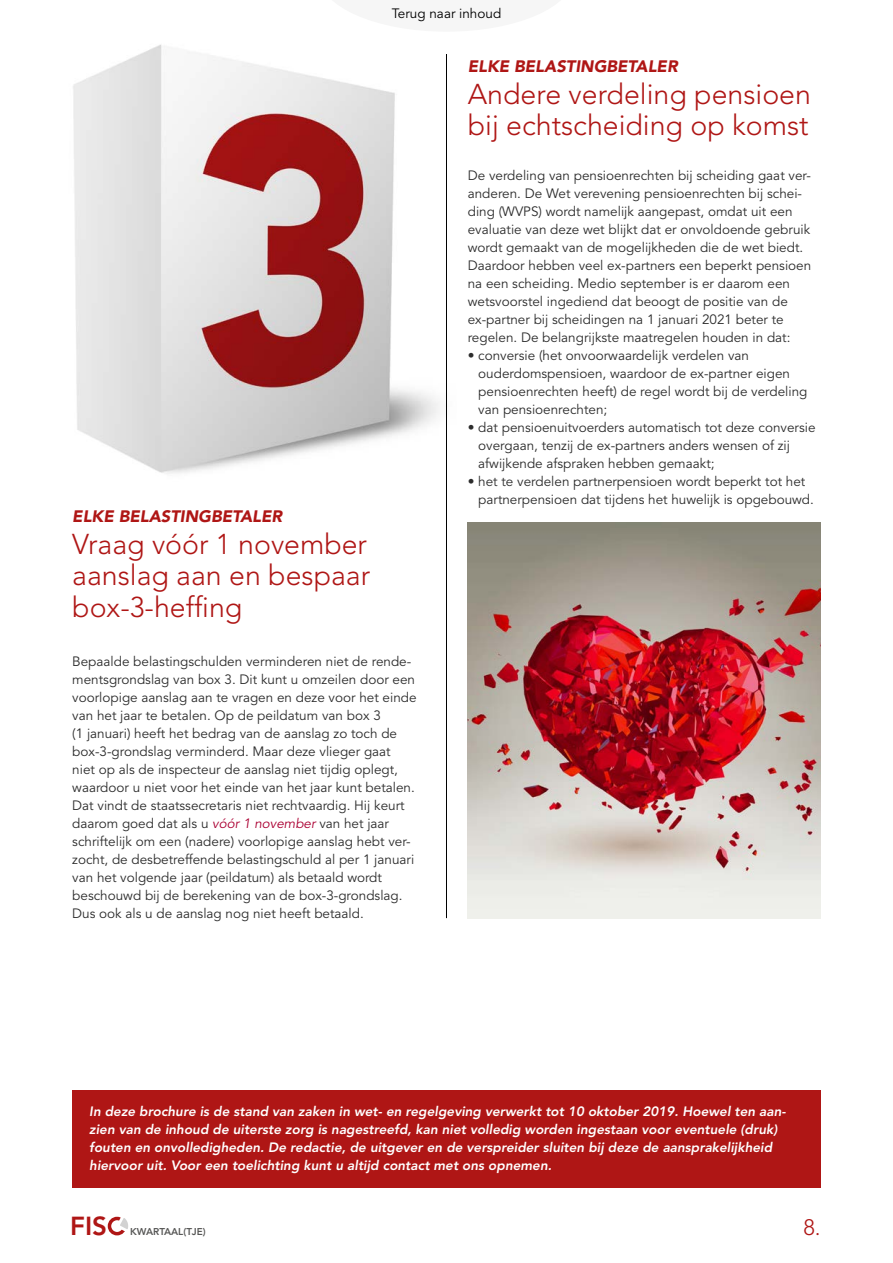
<style>
.page{position:relative;width:893px;height:1263px;background:#fff}
.page>*{position:absolute;margin:0;border:0;box-sizing:border-box;transform-origin:0 0}
.t1{font:300 28.5px/31.5px "Avenir LT";color:#af1615;text-align:justify}
.t2{font:800 25.95px "Avenir LT";color:#af1615}
.t3{font:300 22.2px "Avenir LT";color:#af1615}
.t4{font:italic 900 16.5px "Avenir LT";color:#af1615}
.t5{font:13.5px/18px "Avenir LT";color:#2c2c2c}
.t6{font:italic 800 13.5px/18px "Avenir LT";color:#fff}
.t7{font:13.5px "Avenir LT";color:#000}
.t8{font:800 9.9px "Avenir LT";color:#575756}
.s1{font-style:italic;color:#ab0033}
</style>
<div class="page">
<div style="left:108px;top:1217px;width:18px;height:18px;border:3px solid #af1615;border-radius:50%"></div>
<svg style="left:114px;top:1216px;width:14px;height:19px"></svg>
<img style="left:73px;top:44px;width:366px;height:430px">
<div style="left:72px;top:1091px;width:749px;height:97px;background:#af1615"></div>
<img style="left:468px;top:522px;width:353px;height:396px">
<hr style="left:446px;top:54px;width:1px;height:864px;background:#000">
<p class="t7" style="left:392px;top:5px;width:111px">Terug naar inhoud</p>
<p class="t4" style="left:72px;top:506px;width:211px">ELKE BELASTINGBETALER</p>
<h1 class="t1" style="left:72px;top:528px;width:299px">Vraag vóór 1 november aanslag aan en bespaar box-3-heffing</h1>
<p class="t5" style="left:72px;top:653px;width:346px">Bepaalde belastingschulden verminderen niet de rende&shy;mentsgrondslag van box 3. Dit kunt u omzeilen door een voorlopige aanslag aan te vragen en deze voor het einde van het jaar te betalen. Op de peildatum van box 3<br>(1 januari) heeft het bedrag van de aanslag zo toch de box-3-grondslag verminderd. Maar deze vlieger gaat niet op als de inspecteur de aanslag niet tijdig oplegt, waardoor u niet voor het einde van het jaar kunt betalen.<br>Dat vindt de staatssecretaris niet rechtvaardig. Hij keurt daarom goed dat als u <span class="s1">vóór 1 november</span> van het jaar schriftelijk om een (nadere) voorlopige aanslag hebt ver&shy;zocht, de desbetreffende belastingschuld al per 1 januari van het volgende jaar (peildatum) als betaald wordt beschouwd bij de berekening van de box-3-grondslag.<br>Dus ook als u de aanslag nog niet heeft betaald.</p>
<p class="t4" style="left:468px;top:56px;width:211px">ELKE BELASTINGBETALER</p>
<h1 class="t1" style="left:468px;top:78px;width:345px">Andere verdeling pensioen bij echtscheiding op komst</h1>
<p class="t5" style="left:468px;top:167px;width:345px">De verdeling van pensioenrechten bij scheiding gaat ver&shy;anderen. De Wet verevening pensioenrechten bij schei&shy;ding (WVPS) wordt namelijk aangepast, omdat uit een evaluatie van deze wet blijkt dat er onvoldoende gebruik wordt gemaakt van de mogelijkheden die de wet biedt.<br>Daardoor hebben veel ex-partners een beperkt pensioen na een scheiding. Medio september is er daarom een wetsvoorstel ingediend dat beoogt de positie van de ex-partner bij scheidingen na 1 januari 2021 beter te regelen. De belangrijkste maatregelen houden in dat:</p>
<p class="t5" style="left:478px;top:347px;width:331px;text-indent:-11px">• conversie (het onvoorwaardelijk verdelen van ouderdomspensioen, waardoor de ex-partner eigen pensioenrechten heeft) de regel wordt bij de verdeling van pensioenrechten;</p>
<p class="t5" style="left:478px;top:419px;width:339px;text-indent:-11px">• dat pensioenuitvoerders automatisch tot deze conversie overgaan, tenzij de ex-partners anders wensen of zij afwijkende afspraken hebben gemaakt;</p>
<p class="t5" style="left:478px;top:473px;width:337px;text-indent:-11px">• het te verdelen partnerpensioen wordt beperkt tot het partnerpensioen dat tijdens het huwelijk is opgebouwd.</p>
<p class="t6" style="left:89px;top:1102px;width:698px">In deze brochure is de stand van zaken in wet- en regelgeving verwerkt tot 10 oktober 2019. Hoewel ten aan&shy;zien van de inhoud de uiterste zorg is nagestreefd, kan niet volledig worden ingestaan voor eventuele (druk) fouten en onvolledigheden. De redactie, de uitgever en de verspreider sluiten bij deze de aansprakelijkheid hiervoor uit. Voor een toelichting kunt u altijd contact met ons opnemen.</p>
<h2 class="t2" style="left:70px;top:1210px;width:38px">FIS</h2>
<p class="t8" style="left:130px;top:1226px;width:77px">KWARTAAL(TJE)</p>
<h3 class="t3" style="left:803px;top:1214px;width:19px">8.</h3>
</div>
